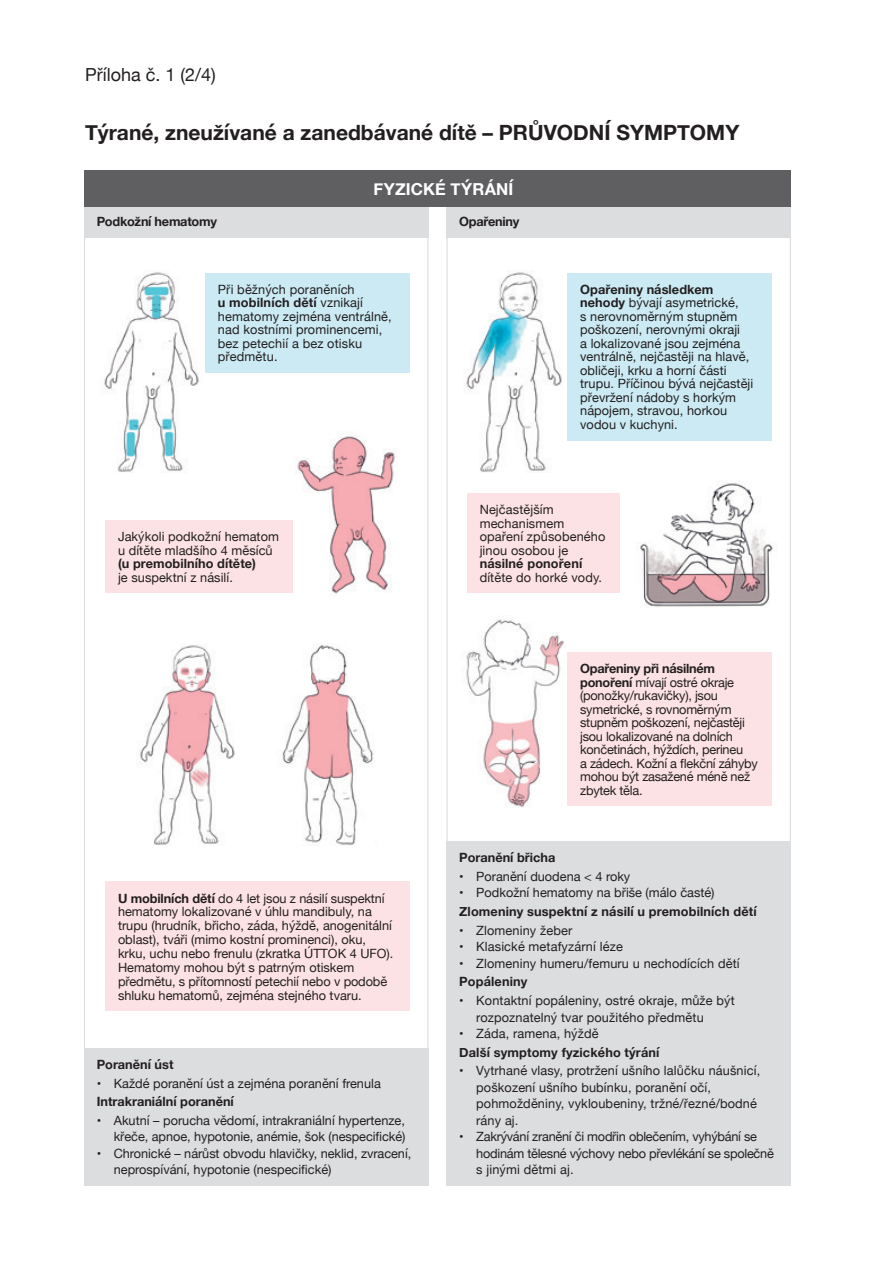
<style>
.page{position:relative;width:893px;height:1263px;background:#fff}
.page>*{position:absolute;margin:0;border:0;box-sizing:border-box;transform-origin:0 0}
.t1{font:700 21px "Helvetica Neue";color:#231f20}
.t2{font:18px "Helvetica Neue";color:#231f20}
.t3{font:700 16.5px "Helvetica Neue";letter-spacing:.01em;color:#fff}
.t4{font:12.75px/13.5px "Helvetica Neue";color:#231f20}
.t5{font:12.75px/13.5px "Helvetica Neue";letter-spacing:-.02em;color:#231f20}
.t6{font:700 12.75px "Helvetica Neue";letter-spacing:.005em;color:#231f20}
.t7{font:700 12.75px "Helvetica Neue";letter-spacing:-.02em;color:#231f20}
.s1{font-weight:700}
</style>
<div class="page">
<div style="left:84px;top:205px;width:344px;height:33px;background:#dcdddf"></div>
<div style="left:446px;top:205px;width:345px;height:33px;background:#dcdddf"></div>
<div style="left:84px;top:170px;width:707px;height:37px;background:#5f5f62"></div>
<img style="left:104px;top:272px;width:95px;height:201px">
<img style="left:297px;top:436px;width:99px;height:159px">
<img style="left:139px;top:645px;width:96px;height:200px">
<img style="left:282px;top:645px;width:92px;height:200px">
<div style="left:105px;top:521px;width:187px;height:72px;background:#fce2e5"></div>
<div style="left:205px;top:273px;width:204px;height:99px;background:#cbeaf3"></div>
<div style="left:105px;top:881px;width:304px;height:130px;background:#fce2e5"></div>
<img style="left:466px;top:272px;width:96px;height:200px">
<div style="left:567px;top:652px;width:204px;height:154px;background:#fce2e5"></div>
<div style="left:567px;top:273px;width:204px;height:167px;background:#cbeaf3"></div>
<img style="left:466px;top:619px;width:98px;height:188px">
<img style="left:637px;top:483px;width:136px;height:124px">
<div style="left:467px;top:493px;width:152px;height:100px;background:#fce2e5"></div>
<div style="left:84px;top:1048px;width:344px;height:32px;background:#dcdddf"></div>
<div style="left:84px;top:1067px;width:344px;height:32px;background:#dcdddf"></div>
<div style="left:84px;top:1085px;width:344px;height:32px;background:#dcdddf"></div>
<div style="left:84px;top:1104px;width:344px;height:48px;background:#dcdddf"></div>
<div style="left:84px;top:1137px;width:344px;height:48px;background:#dcdddf"></div>
<div style="left:446px;top:841px;width:345px;height:33px;background:#dcdddf"></div>
<div style="left:446px;top:860px;width:345px;height:32px;background:#dcdddf"></div>
<div style="left:446px;top:876px;width:345px;height:33px;background:#dcdddf"></div>
<div style="left:446px;top:895px;width:345px;height:32px;background:#dcdddf"></div>
<div style="left:446px;top:914px;width:345px;height:32px;background:#dcdddf"></div>
<div style="left:446px;top:930px;width:345px;height:32px;background:#dcdddf"></div>
<div style="left:446px;top:947px;width:345px;height:32px;background:#dcdddf"></div>
<div style="left:446px;top:965px;width:345px;height:33px;background:#dcdddf"></div>
<div style="left:446px;top:984px;width:345px;height:49px;background:#dcdddf"></div>
<div style="left:446px;top:1017px;width:345px;height:32px;background:#dcdddf"></div>
<div style="left:446px;top:1036px;width:345px;height:32px;background:#dcdddf"></div>
<div style="left:446px;top:1054px;width:345px;height:82px;background:#dcdddf"></div>
<div style="left:446px;top:1120px;width:345px;height:65px;background:#dcdddf"></div>
<h2 class="t2" style="left:85px;top:62px;width:132px">Příloha č. 1 (2/4)</h2>
<h1 class="t1" style="left:85px;top:116px;width:656px">Týrané, zneužívané a zanedbávané dítě – PRŮVODNÍ SYMPTOMY</h1>
<p class="t3" style="left:373px;top:176px;width:142px">FYZICKÉ TÝRÁNÍ</p>
<p class="t7" style="left:97px;top:212px;width:122px">Podkožní hematomy</p>
<p class="t7" style="left:459px;top:212px;width:62px">Opařeniny</p>
<p class="t4" style="left:218px;top:283px;width:175px">Při běžných poraněních<br><span class="s1">u mobilních dětí</span> vznikají hematomy zejména ventrálně, nad kostními prominencemi, bez petechií a bez otisku předmětu.</p>
<p class="t4" style="left:580px;top:283px;width:175px"><span class="s1">Opařeniny následkem nehody</span> bývají asymetrické,<br>s nerovnoměrným stupněm poškození, nerovnými okraji<br>a lokalizované jsou zejména ventrálně, nejčastěji na hlavě, obličeji, krku a horní části trupu. Příčinou bývá nejčastěji převržení nádoby s horkým nápojem, stravou, horkou vodou v kuchyni.</p>
<p class="t4" style="left:118px;top:531px;width:162px">Jakýkoli podkožní hematom u dítěte mladšího 4 měsíců</p>
<p class="t6" style="left:118px;top:554px;width:140px">(u premobilního dítěte)</p>
<p class="t4" style="left:118px;top:571px;width:116px">je suspektní z násilí.</p>
<p class="t4" style="left:118px;top:892px;width:277px;line-height:14px"><span class="s1">U mobilních dětí</span> do 4 let jsou z násilí suspektní hematomy lokalizované v úhlu mandibuly, na trupu (hrudník, břicho, záda, hýždě, anogenitální oblast), tváři (mimo kostní prominenci), oku, krku, uchu nebo frenulu (zkratka ÚTTOK 4 UFO).<br>Hematomy mohou být s patrným otiskem předmětu, s přítomností petechií nebo v podobě shluku hematomů, zejména stejného tvaru.</p>
<p class="t6" style="left:97px;top:1054px;width:78px">Poranění úst</p>
<p class="t4" style="left:97px;top:1077px;width:286px">• Každé poranění úst a zejména poranění frenula</p>
<p class="t6" style="left:97px;top:1091px;width:139px">Intrakraniální poranění</p>
<p class="t4" style="left:97px;top:1113px;width:310px;line-height:16.5px;text-align:right">• Akutní – porucha vědomí, intrakraniální hypertenze, křeče, apnoe, hypotonie, anémie, šok (nespecifické)</p>
<p class="t4" style="left:114px;top:1146px;width:299px;line-height:16.5px;text-indent:-17px">• Chronické – nárůst obvodu hlavičky, neklid, zvracení, neprospívání, hypotonie (nespecifické)</p>
<p class="t4" style="left:480px;top:503px;width:127px">Nejčastějším mechanismem opaření způsobeného jinou osobou je</p>
<p class="t6" style="left:480px;top:553px;width:104px">násilné ponoření</p>
<p class="t4" style="left:480px;top:571px;width:124px">dítěte do horké vody.</p>
<p class="t5" style="left:580px;top:662px;width:179px"><span class="s1">Opařeniny při násilném ponoření</span> mívají ostré okraje (ponožky/rukavičky), jsou symetrické, s rovnoměrným stupněm poškození, nejčastěji jsou lokalizované na dolních končetinách, hýždích, perineu<br>a zádech. Kožní a flekční záhyby mohou být zasažené méně než zbytek těla.</p>
<p class="t6" style="left:459px;top:848px;width:98px">Poranění břicha</p>
<p class="t4" style="left:459px;top:870px;width:173px">• Poranění duodena &lt; 4 roky</p>
<p class="t4" style="left:459px;top:887px;width:257px">• Podkožní hematomy na břiše (málo časté)</p>
<p class="t6" style="left:459px;top:901px;width:299px">Zlomeniny suspektní z násilí u premobilních dětí</p>
<p class="t4" style="left:459px;top:924px;width:115px">• Zlomeniny žeber</p>
<p class="t4" style="left:459px;top:941px;width:165px">• Klasické metafyzární léze</p>
<p class="t4" style="left:459px;top:957px;width:282px">• Zlomeniny humeru/femuru u nechodících dětí</p>
<p class="t6" style="left:459px;top:972px;width:70px">Popáleniny</p>
<p class="t4" style="left:476px;top:993px;width:260px;line-height:16.5px;text-indent:-17px">• Kontaktní popáleniny, ostré okraje, může být rozpoznatelný tvar použitého předmětu</p>
<p class="t4" style="left:459px;top:1027px;width:141px">• Záda, ramena, hýždě</p>
<p class="t6" style="left:459px;top:1042px;width:202px">Další symptomy fyzického týrání</p>
<p class="t4" style="left:476px;top:1063px;width:285px;line-height:16.5px;text-indent:-17px">• Vytrhané vlasy, protržení ušního lalůčku náušnicí, poškození ušního bubínku, poranění očí, pohmožděniny, vykloubeniny, tržné/řezné/bodné rány aj.</p>
<p class="t5" style="left:476px;top:1129px;width:299px;line-height:16.5px;text-indent:-17px">• Zakrývání zranění či modřin oblečením, vyhýbání se hodinám tělesné výchovy nebo převlékání se společně s jinými dětmi aj.</p>
</div>
